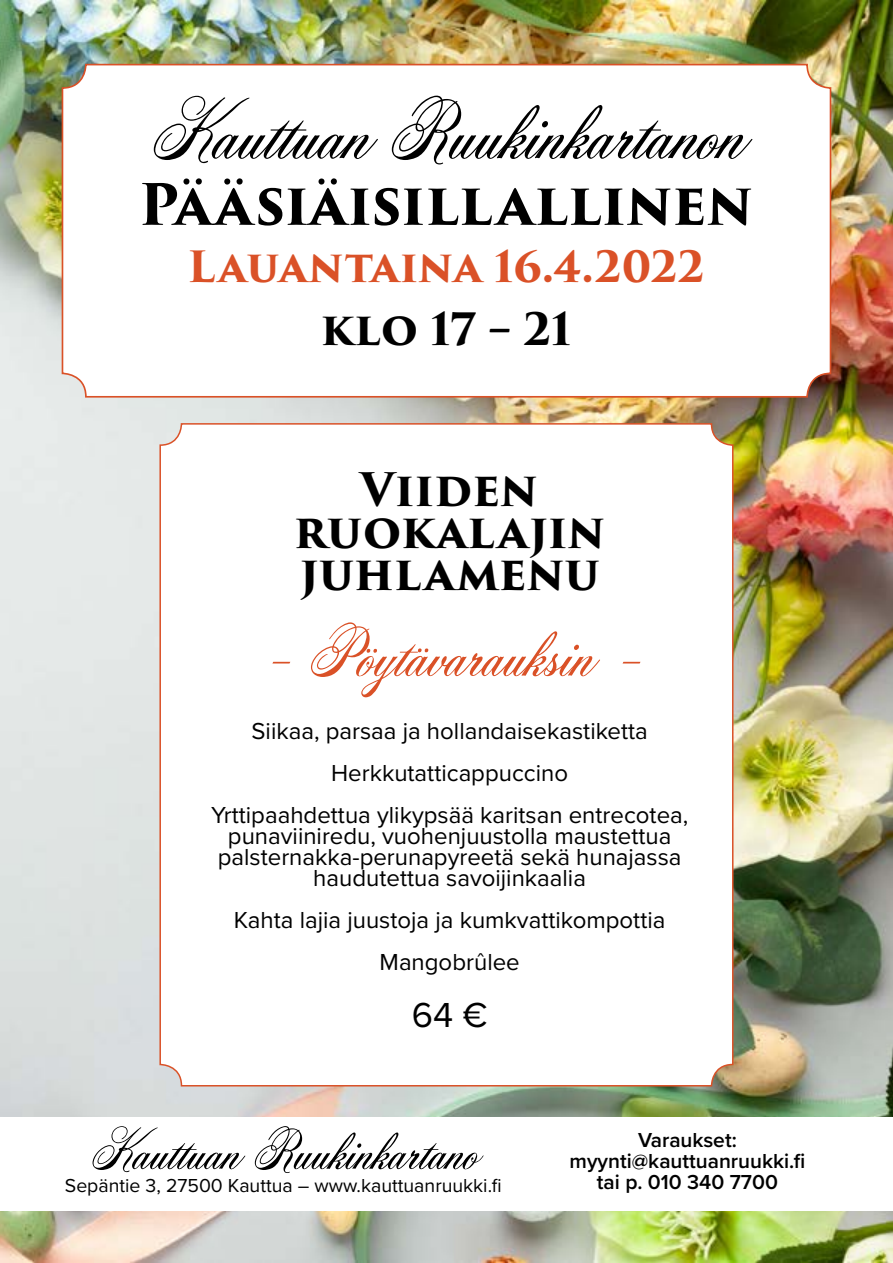
<style>
.page{position:relative;width:893px;height:1263px;background:#fff}
.page>*{position:absolute;margin:0;border:0;box-sizing:border-box;transform-origin:0 0}
.t1{font:79.2px "Acroterion JF";color:#000}
.t2{font:66px "Acroterion JF";color:#da5127}
.t3{font:700 55.5px "Trajan Pro 3";letter-spacing:-.01em;color:#000}
.t4{font:54px "Acroterion JF";color:#000}
.t5{font:700 45px/42px "Trajan Pro 3";letter-spacing:-.005em;color:#000;text-align:center}
.t6{font:700 43.5px "Trajan Pro 3";letter-spacing:-.005em;color:#000}
.t7{font:700 42px "Trajan Pro 3";letter-spacing:-.005em;color:#da5127}
.t8{font:36px "Proxima Nova";color:#000}
.t9{font:24px/42px "Proxima Nova";color:#000;text-align:center}
.t10{font:600 21px/21px "Proxima Nova";color:#000;text-align:center}
.t11{font:19.5px "Proxima Nova";color:#000}
</style>
<div class="page">
<img style="left:0;top:0;width:893px;height:1262px">
<div style="left:0;top:1117px;width:893px;height:94px;background:#fff"></div>
<div style="left:62px;top:65px;width:768px;height:332px;background:#fff;border-radius:23px"></div>
<div style="left:62px;top:64px;width:769px;height:334px;border:2px solid #da5127;border-radius:23px"></div>
<div style="left:160px;top:424px;width:573px;height:662px;background:#fff;border-radius:21px"></div>
<h1 class="t1" style="left:152px;top:80px;width:589px">Kauttuan Ruukinkartanon</h1>
<h3 class="t3" style="left:139px;top:163px;width:616px">Pääsiäisillallinen</h3>
<h3 class="t7" style="left:188px;top:236px;width:518px">Lauantaina 16.4.2022</h3>
<h3 class="t6" style="left:321px;top:297px;width:252px">klo 17 – 21</h3>
<h3 class="t5" style="left:294px;top:470px;width:313px">Viiden ruokalajin juhlamenu</h3>
<h2 class="t2" style="left:260px;top:611px;width:380px">– Pöytävarauksin –</h2>
<p class="t9" style="left:211px;top:708px;width:479px">Siikaa, parsaa ja hollandaisekastiketta<br>Herkkutatticappuccino<br>Yrttipaahdettua ylikypsää karitsan entrecotea,</p>
<p class="t9" style="left:218px;top:824px;width:465px;line-height:21px">punaviiniredu, vuohenjuustolla maustettua palsternakka-perunapyreetä sekä hunajassa haudutettua savoijinkaalia</p>
<p class="t9" style="left:234px;top:897px;width:433px">Kahta lajia juustoja ja kumkvattikompottia<br>Mangobrûlee</p>
<h3 class="t8" style="left:412px;top:988px;width:77px">64 €</h3>
<h3 class="t4" style="left:91px;top:1115px;width:385px">Kauttuan Ruukinkartano</h3>
<p class="t11" style="left:65px;top:1171px;width:438px">Sepäntie 3, 27500 Kauttua – www.kauttuanruukki.fi</p>
<p class="t10" style="left:569px;top:1128px;width:237px">Varaukset: myynti@kauttuanruukki.fi tai p. 010 340 7700</p>
</div>
